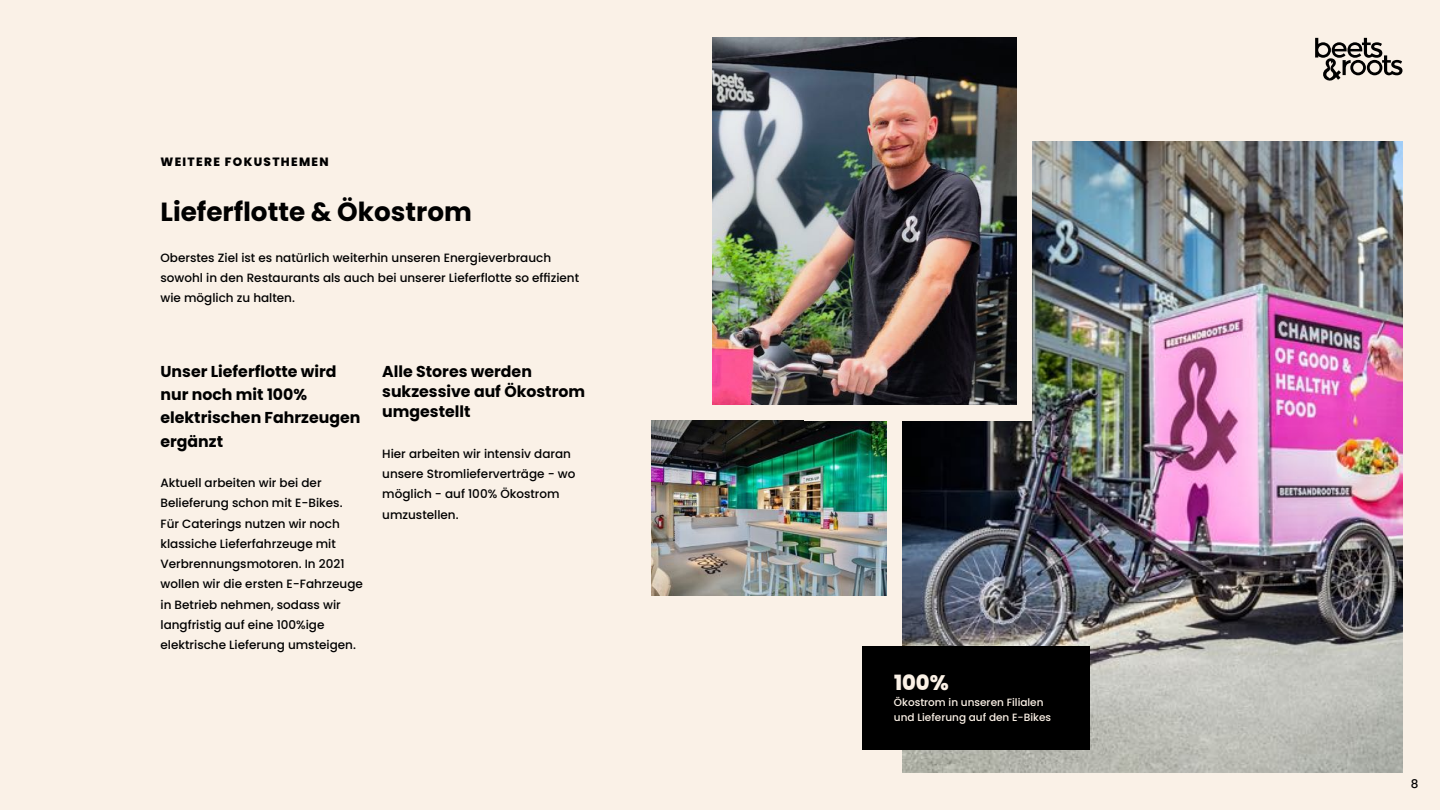
<style>
.page{position:relative;width:1440px;height:810px;background:#faf1e7}
.page>*{position:absolute;margin:0;border:0;box-sizing:border-box;transform-origin:0 0}
.t1{font:700 26.25px "Poppins";color:#000}
.t2{font:800 21px "Poppins";color:#fbf1e6}
.t3{font:700 15.75px/23.2px "Poppins";color:#000}
.t4{font:500 12px/20.2px "Poppins";color:#000}
.t5{font:800 12px "Poppins";letter-spacing:.11em;color:#000}
.t6{font:500 10.5px/15.8px "Poppins";color:#fbf1e6}
</style>
<div class="page">
<img style="left:902px;top:142px;width:500px;height:630px">
<img style="left:651px;top:421px;width:235px;height:175px">
<div style="left:862px;top:646px;width:228px;height:104px;background:#000"></div>
<div style="left:804px;top:129px;width:228px;height:292px;background:#faf1e7"></div>
<img style="left:712px;top:38px;width:305px;height:367px">
<svg style="left:1315px;top:38px;width:87px;height:43px"></svg>
<p class="t5" style="left:160px;top:153px;width:170px">WEITERE FOKUSTHEMEN</p>
<h1 class="t1" style="left:160px;top:194px;width:313px">Lieferflotte &amp; Ökostrom</h1>
<p class="t4" style="left:161px;top:248px;width:420px">Oberstes Ziel ist es natürlich weiterhin unseren Energieverbrauch sowohl in den Restaurants als auch bei unserer Lieferflotte so effizient wie möglich zu halten.</p>
<h3 class="t3" style="left:160px;top:360px;width:201px">Unser Lieferflotte wird nur noch mit 100% elektrischen Fahrzeugen ergänzt</h3>
<p class="t4" style="left:160px;top:473px;width:204px">Aktuell arbeiten wir bei der<br>Belieferung schon mit E-Bikes.<br>Für Caterings nutzen wir noch klassiche Lieferfahrzeuge mit<br>Verbrennungsmotoren. In 2021 wollen wir die ersten E-Fahrzeuge in Betrieb nehmen, sodass wir langfristig auf eine 100%ige elektrische Lieferung umsteigen.</p>
<h3 class="t3" style="left:382px;top:361px;width:204px;line-height:20.2px">Alle Stores werden sukzessive auf Ökostrom umgestellt</h3>
<p class="t4" style="left:382px;top:444px;width:195px">Hier arbeiten wir intensiv daran unsere Stromlieferverträge - wo möglich - auf 100% Ökostrom umzustellen.</p>
<h2 class="t2" style="left:894px;top:668px;width:56px">100%</h2>
<p class="t6" style="left:894px;top:694px;width:159px">Ökostrom in unseren Filialen und Lieferung auf den E-Bikes</p>
<p class="t4" style="left:1411px;top:774px;width:9px">8</p>
</div>
